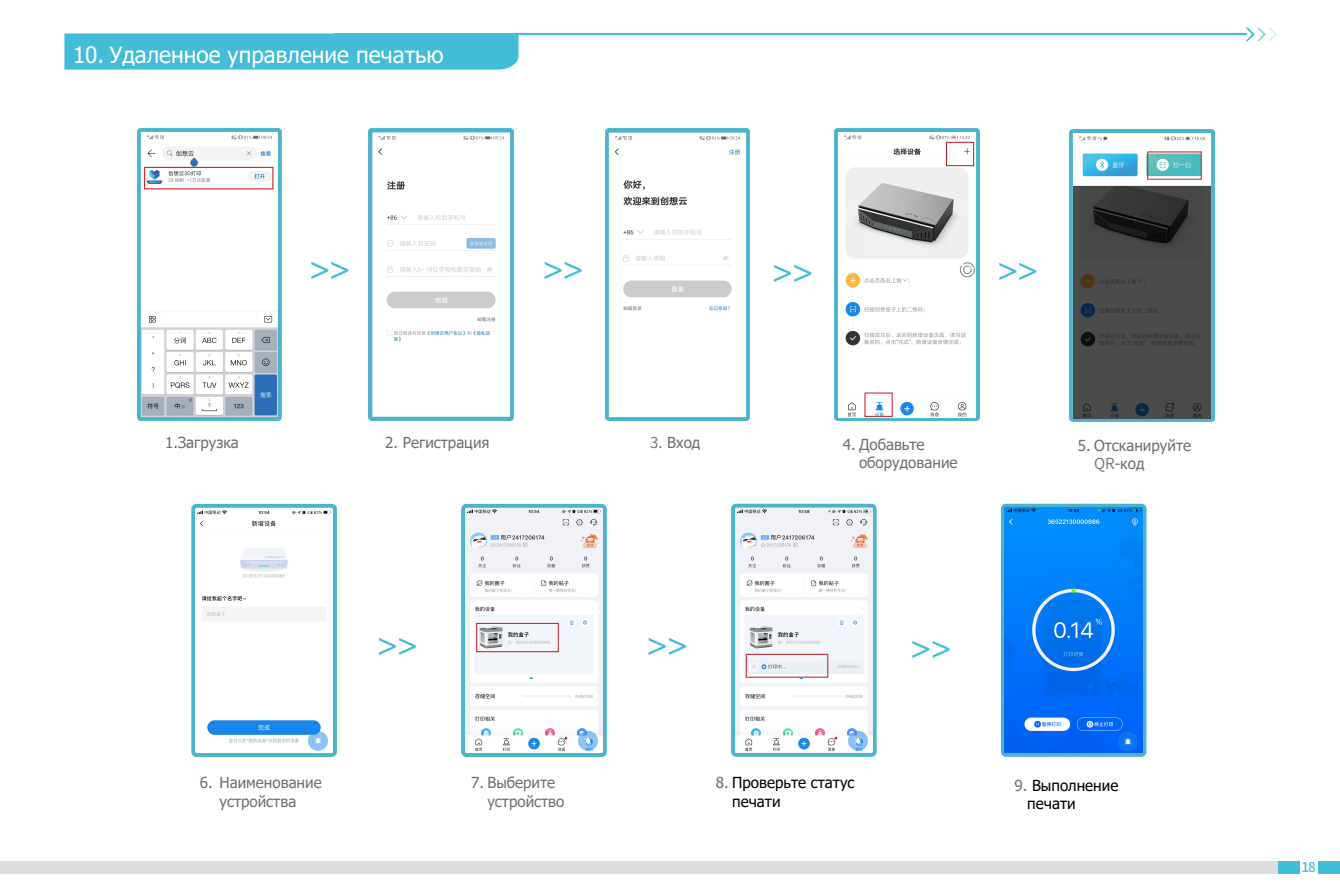
<style>
.page{position:relative;width:1340px;height:893px;background:#fff}
.page>*{position:absolute;margin:0;border:0;box-sizing:border-box;transform-origin:0 0}
.t1{font:33.3px "Ping Fang SC Medium";color:#41bcd7}
.t2{font:22.5px "Tahoma";color:#fff}
.t3{font:15.08px/18.2px "Tahoma";color:#717071}
.t4{font:15.08px/18.2px "Tahoma";color:#040000}
.t5{font:500 13.5px "Source Han Sans CN";color:#42bcd7}
.s1{font-family:"Source Han Sans CN"}
.s2{color:#717071}
</style>
<div class="page">
<div style="left:64px;top:33px;width:454px;height:37px;background:#42bcd7"></div>
<hr style="left:334px;top:33px;width:912px;height:2px;background:#42bcd7">
<svg style="left:1246px;top:28px;width:30px;height:13px"></svg>
<img style="left:137px;top:129px;width:145px;height:292px">
<img style="left:368px;top:129px;width:145px;height:292px">
<img style="left:605px;top:129px;width:144px;height:292px">
<img style="left:834px;top:129px;width:145px;height:292px">
<img style="left:838px;top:132px;width:137px;height:285px">
<div style="left:946px;top:142px;width:27px;height:24px;border:1px solid #c5171e"></div>
<div style="left:864px;top:393px;width:28px;height:24px;border:1px solid #c5171e"></div>
<div style="left:191px;top:504px;width:146px;height:253px;border:4px solid #4ab4cc;border-radius:3px"></div>
<img style="left:197px;top:510px;width:135px;height:241px">
<div style="left:1000px;top:504px;width:146px;height:253px;border:4px solid #4ab4cc;border-radius:3px"></div>
<img style="left:1004px;top:508px;width:138px;height:245px">
<div style="left:461px;top:504px;width:145px;height:253px;border:4px solid #4ab4cc;border-radius:3px"></div>
<img style="left:465px;top:509px;width:137px;height:243px">
<div style="left:476px;top:623px;width:82px;height:29px;border:1px solid #c5171e"></div>
<div style="left:731px;top:504px;width:145px;height:253px;border:4px solid #4ab4cc;border-radius:3px"></div>
<img style="left:735px;top:508px;width:137px;height:243px">
<div style="left:746px;top:654px;width:82px;height:23px;border:1px solid #c5171e"></div>
<div style="left:1317px;top:861px;width:22px;height:13px;background:#42bcd7"></div>
<div style="left:1277px;top:861px;width:22px;height:13px;background:#42bcd7"></div>
<div style="left:0;top:861px;width:1277px;height:13px;background:#dbdcdc"></div>
<img style="left:1069px;top:130px;width:145px;height:292px">
<img style="left:1073px;top:133px;width:137px;height:285px">
<h2 class="t2" style="left:73px;top:39px;width:372px">10. Удаленное управление печатью</h2>
<h1 class="t1" style="left:310px;top:248px;width:42px">&gt;&gt;</h1>
<h1 class="t1" style="left:543px;top:248px;width:42px">&gt;&gt;</h1>
<h1 class="t1" style="left:772px;top:250px;width:42px">&gt;&gt;</h1>
<h1 class="t1" style="left:997px;top:248px;width:42px">&gt;&gt;</h1>
<p class="t3" style="left:165px;top:434px;width:75px">1.Загрузка</p>
<p class="t3" style="left:385px;top:434px;width:106px">2. Регистрация</p>
<p class="t3" style="left:650px;top:434px;width:52px"><span class="s1">3.</span> Вход</p>
<p class="t3" style="left:859px;top:436px;width:100px;text-indent:-16px">4. Добавьте оборудование</p>
<p class="t3" style="left:1094px;top:437px;width:98px;text-indent:-16px">5. Отсканируйте<br><span class="s1">QR</span>-код</p>
<h1 class="t1" style="left:377px;top:624px;width:42px">&gt;&gt;</h1>
<h1 class="t1" style="left:647px;top:624px;width:42px">&gt;&gt;</h1>
<h1 class="t1" style="left:910px;top:626px;width:42px">&gt;&gt;</h1>
<p class="t3" style="left:487px;top:775px;width:79px;text-indent:-16px">7. Выберите устройство</p>
<p class="t4" style="left:732px;top:775px;width:124px;text-indent:-16px"><span class="s2">8.</span> Проверьте статус печати</p>
<p class="t3" style="left:200px;top:775px;width:123px;text-align:center">6. Наименование устройства</p>
<p class="t4" style="left:1027px;top:777px;width:92px;text-indent:-13px"><span class="s2">9.</span> Выполнение печати</p>
<p class="t5" style="left:1301px;top:860px;width:16px">18</p>
</div>
